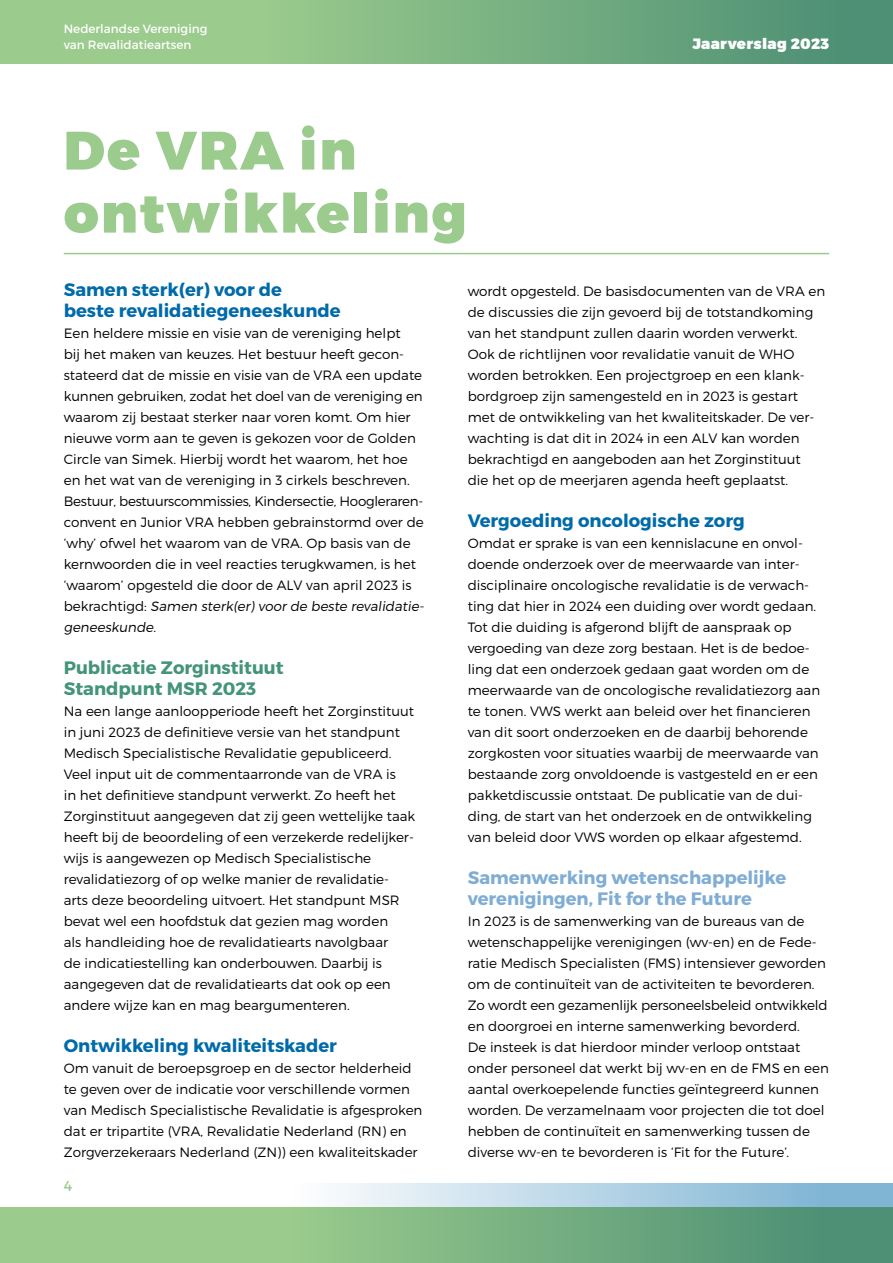
<style>
.page{position:relative;width:893px;height:1263px;background:#fff}
.page>*{position:absolute;margin:0;border:0;box-sizing:border-box;transform-origin:0 0}
.bodytekst{font:900 54px "Montserrat";letter-spacing:.04em;color:#9bcb8d}
.tussenkop{font:700 18px "Montserrat";color:#006ba9}
.tussenkop-2{font:700 18px "Montserrat";color:#7fadd4}
.tussenkop-3{font:700 18px "Montserrat";color:#43947a}
.t1{font:900 15px "Montserrat";letter-spacing:.02em;color:#fff}
.t2{font:14.25px "Montserrat";color:#9bcb8d}
.bodytekst-2{font:300 13.5px/21px "Montserrat";color:#000}
.t3{font:12px/16px "Montserrat";color:#fff}
</style>
<div class="page">
<div style="left:0;top:0;width:893px;height:64px;background:#9bcb8d"></div>
<div style="left:225px;top:0;width:668px;height:64px;background:linear-gradient(to right,#9fce8e,#488c73)"></div>
<svg style="left:0;top:1184px;width:893px;height:79px;background:#95c2a2"></svg>
<hr style="left:64px;top:253px;width:765px;height:1px;background:#9bcb8d">
<p class="t3" style="left:64px;top:21px;width:145px">Nederlandse Vereniging van Revalidatieartsen</p>
<p class="t1" style="left:692px;top:34px;width:138px">Jaarverslag 2023</p>
<p class="bodytekst" style="left:64px;top:117px;width:294px">De VRA in</p>
<p class="bodytekst" style="left:64px;top:180px;width:405px">ontwikkeling</p>
<p class="tussenkop" style="left:64px;top:278px;width:220px">Samen sterk(er) voor de</p>
<p class="tussenkop" style="left:64px;top:299px;width:279px">beste revalidatiegeneeskunde</p>
<p class="bodytekst-2" style="left:64px;top:322px;width:338px">Een heldere missie en visie van de vereniging helpt</p>
<p class="bodytekst-2" style="left:64px;top:343px;width:360px">bij het maken van keuzes. Het bestuur heeft gecon&shy;stateerd dat de missie en visie van de VRA een update kunnen gebruiken, zodat het doel van de vereniging en</p>
<p class="bodytekst-2" style="left:64px;top:406px;width:361px">waarom zij bestaat sterker naar voren komt. Om hier nieuwe vorm aan te geven is gekozen voor de Golden Circle van Simek. Hierbij wordt het waarom, het hoe en het wat van de vereniging in 3 cirkels beschreven.<br>Bestuur, bestuurscommissies, Kindersectie, Hoogleraren-</p>
<p class="bodytekst-2" style="left:64px;top:511px;width:364px">convent en Junior VRA hebben gebrainstormd over de ‘why’ ofwel het waarom van de VRA. Op basis van de kernwoorden die in veel reacties terugkwamen, is het ‘waarom’ opgesteld die door de ALV van april 2023 is<br>b e k ra c h t i g d : Samen sterk(er) voor de beste revalidatie&shy;geneeskunde.</p>
<p class="tussenkop-3" style="left:64px;top:656px;width:221px">Publicatie Zorginstituut</p>
<p class="tussenkop-3" style="left:64px;top:677px;width:194px">Standpunt MSR 2023</p>
<p class="bodytekst-2" style="left:64px;top:700px;width:352px">Na een lange aanloopperiode heeft het Zorginstituut in juni 2023 de definitieve versie van het standpunt<br>Medisch Specialistische Revalidatie gepubliceerd.</p>
<p class="bodytekst-2" style="left:64px;top:763px;width:334px">Veel input uit de commentaarronde van de VRA is</p>
<p class="bodytekst-2" style="left:64px;top:784px;width:353px">in het definitieve standpunt verwerkt. Zo heeft het<br>Zorginstituut aangegeven dat zij geen wettelijke taak</p>
<p class="bodytekst-2" style="left:64px;top:826px;width:352px">heeft bij de beoordeling of een verzekerde redelijker-</p>
<p class="bodytekst-2" style="left:64px;top:847px;width:309px">wijs is aangewezen op Medisch Specialistische</p>
<p class="bodytekst-2" style="left:64px;top:868px;width:327px">revalidatiezorg of op welke manier de revalidatie-</p>
<p class="bodytekst-2" style="left:64px;top:889px;width:337px">arts deze beoordeling uitvoert. Het standpunt MSR bevat wel een hoofdstuk dat gezien mag worden</p>
<p class="bodytekst-2" style="left:64px;top:931px;width:326px">als handleiding hoe de revalidatiearts navolgbaar</p>
<p class="bodytekst-2" style="left:64px;top:952px;width:320px">de indicatiestelling kan onderbouwen. Daarbij is</p>
<p class="bodytekst-2" style="left:64px;top:973px;width:328px">aangegeven dat de revalidatiearts dat ook op een andere wijze kan en mag beargumenteren.</p>
<p class="tussenkop" style="left:64px;top:1034px;width:275px">Ontwikkeling kwaliteitskader</p>
<p class="bodytekst-2" style="left:64px;top:1057px;width:360px">Om vanuit de beroepsgroep en de sector helderheid te geven over de indicatie voor verschillende vormen van Medisch Specialistische Revalidatie is afgesproken dat er tripartite (VRA, Revalidatie Nederland (RN) en Zorgverzekeraars Nederland (ZN)) een kwaliteitskader</p>
<p class="bodytekst-2" style="left:468px;top:280px;width:359px">wordt opgesteld. De basisdocumenten van de VRA en</p>
<p class="bodytekst-2" style="left:468px;top:301px;width:347px">de discussies die zijn gevoerd bij de totstandkoming</p>
<p class="bodytekst-2" style="left:468px;top:322px;width:331px">van het standpunt zullen daarin worden verwerkt.</p>
<p class="bodytekst-2" style="left:468px;top:343px;width:328px">Ook de richtlijnen voor revalidatie vanuit de WHO</p>
<p class="bodytekst-2" style="left:468px;top:364px;width:338px">worden betrokken. Een projectgroep en een klank&shy;bordgroep zijn samengesteld en in 2023 is gestart</p>
<p class="bodytekst-2" style="left:468px;top:406px;width:348px">met de ontwikkeling van het kwaliteitskader. De ver-</p>
<p class="bodytekst-2" style="left:468px;top:427px;width:334px">wachting is dat dit in 2024 in een ALV kan worden bekrachtigd en aangeboden aan het Zorginstituut</p>
<p class="bodytekst-2" style="left:468px;top:469px;width:322px">die het op de meerjaren agenda heeft geplaatst.</p>
<p class="tussenkop" style="left:468px;top:509px;width:278px">Vergoeding oncologische zorg</p>
<p class="bodytekst-2" style="left:468px;top:532px;width:337px">Omdat er sprake is van een kennislacune en onvol&shy;doende onderzoek over de meerwaarde van inter-</p>
<p class="bodytekst-2" style="left:468px;top:574px;width:354px">disciplinaire oncologische revalidatie is de verwach&shy;ting dat hier in 2024 een duiding over wordt gedaan.<br>Tot die duiding is afgerond blijft de aanspraak op vergoeding van deze zorg bestaan. Het is de bedoe&shy;ling dat een onderzoek gedaan gaat worden om de meerwaarde van de oncologische revalidatiezorg aan te tonen. VWS werkt aan beleid over het financieren van dit soort onderzoeken en de daarbij behorende zorgkosten voor situaties waarbij de meerwaarde van bestaande zorg onvoldoende is vastgesteld en er een pakketdiscussie ontstaat. De publicatie van de dui&shy;ding, de start van het onderzoek en de ontwikkeling van beleid door VWS worden op elkaar afgestemd.</p>
<p class="tussenkop-2" style="left:468px;top:866px;width:320px">Samenwerking wetenschappelijke</p>
<p class="tussenkop-2" style="left:468px;top:887px;width:286px">verenigingen, Fit for the Future</p>
<p class="bodytekst-2" style="left:468px;top:910px;width:361px">In 2023 is de samenwerking van de bureaus van de wetenschappelijke verenigingen (wv-en) en de Fede&shy;ratie Medisch Specialisten (FMS) intensiever geworden om de continuïteit van de activiteiten te bevorderen.<br>Zo wordt een gezamenlijk personeelsbeleid ontwikkeld</p>
<p class="bodytekst-2" style="left:468px;top:1015px;width:363px">en doorgroei en interne samenwerking bevorderd.<br>De insteek is dat hierdoor minder verloop ontstaat onder personeel dat werkt bij wv-en en de FMS en een aantal overkoepelende functies geïntegreerd kunnen worden. De verzamelnaam voor projecten die tot doel hebben de continuïteit en samenwerking tussen de diverse wv-en te bevorderen is ‘Fit for the Future’.</p>
<p class="t2" style="left:64px;top:1177px;width:10px">4</p>
</div>
